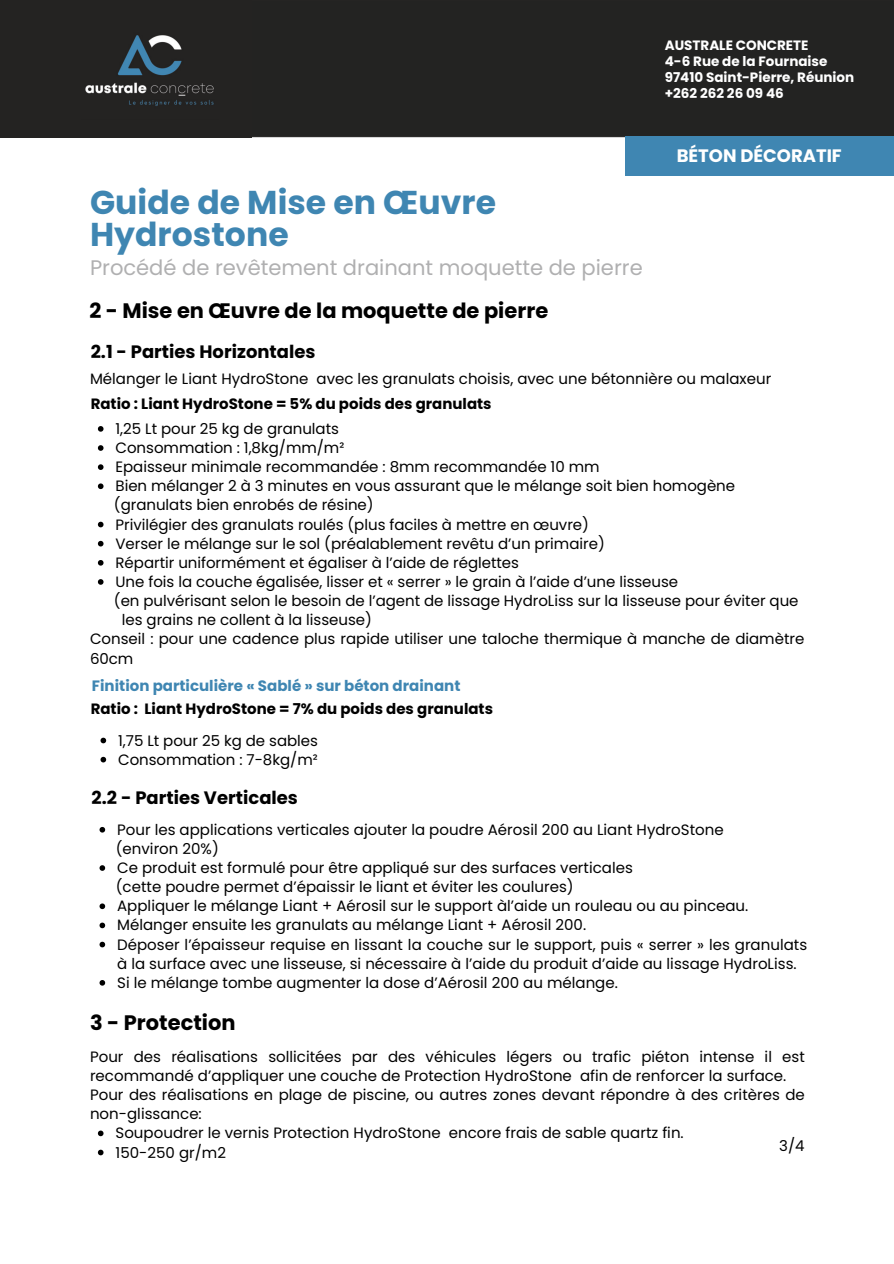
<style>
.page{position:relative;width:894px;height:1264px;background:#fff}
.page>*{position:absolute;margin:0;border:0;box-sizing:border-box;transform-origin:0 0}
.t1{font:700 33px/32.7px "Poppins";color:#3f86b2}
.t2{font:700 21px "Poppins";color:#000}
.t3{font:21px "Poppins";color:#b0b0b1}
.t4{font:700 18px "Poppins";color:#000}
.t5{font:700 18px "Poppins";color:#fff}
.t6{font:15px/19.2px "Poppins";color:#000}
.t7{font:700 15px "Poppins";color:#000}
.t8{font:700 15px "Poppins";color:#3f86b2}
.t9{font:700 13.5px/15.8px "Poppins";color:#fff}
</style>
<div class="page">
<div style="left:0;top:0;width:893px;height:138px;background:#232322"></div>
<div style="left:625px;top:136px;width:268px;height:39px;background:#3f86b2"></div>
<div style="left:0;top:0;width:251px;height:137px;background:#242322"></div>
<img style="left:85px;top:35px;width:129px;height:71px">
<svg style="left:99px;top:827px;width:6px;height:5px"></svg>
<svg style="left:99px;top:865px;width:6px;height:5px"></svg>
<svg style="left:99px;top:903px;width:6px;height:6px"></svg>
<svg style="left:99px;top:922px;width:6px;height:6px"></svg>
<svg style="left:99px;top:941px;width:6px;height:6px"></svg>
<svg style="left:99px;top:980px;width:6px;height:5px"></svg>
<svg style="left:98px;top:426px;width:5px;height:5px"></svg>
<svg style="left:98px;top:445px;width:5px;height:6px"></svg>
<svg style="left:98px;top:464px;width:5px;height:6px"></svg>
<svg style="left:98px;top:483px;width:5px;height:6px"></svg>
<svg style="left:98px;top:521px;width:5px;height:6px"></svg>
<svg style="left:98px;top:541px;width:5px;height:5px"></svg>
<svg style="left:98px;top:560px;width:5px;height:5px"></svg>
<svg style="left:98px;top:579px;width:5px;height:5px"></svg>
<svg style="left:100px;top:737px;width:6px;height:6px"></svg>
<svg style="left:100px;top:756px;width:6px;height:6px"></svg>
<svg style="left:98px;top:1130px;width:5px;height:6px"></svg>
<svg style="left:98px;top:1149px;width:5px;height:6px"></svg>
<p class="t9" style="left:664px;top:38px;width:191px">AUSTRALE CONCRETE<br>4-6 Rue de la Fournaise<br>97410 Saint-Pierre, Réunion +262 262 26 09 46</p>
<h1 class="t1" style="left:90px;top:186px;width:407px">Guide de Mise en Œuvre<br>Hydrostone</h1>
<h2 class="t3" style="left:90px;top:255px;width:554px">Procédé de revêtement drainant moquette de pierre</h2>
<h2 class="t2" style="left:89px;top:299px;width:460px">2 - Mise en Œuvre de la moquette de pierre</h2>
<p class="t5" style="left:676px;top:145px;width:166px">BÉTON DÉCORATIF</p>
<p class="t4" style="left:91px;top:341px;width:226px">2.1 - Parties Horizontales</p>
<p class="t6" style="left:90px;top:369px;width:682px">Mélanger le Liant HydroStone avec les granulats choisis, avec une bétonnière ou malaxeur</p>
<p class="t7" style="left:91px;top:395px;width:402px">Ratio : Liant HydroStone = 5% du poids des granulats</p>
<p class="t6" style="left:115px;top:419px;width:225px">1,25 Lt pour 25 kg de granulats</p>
<p class="t6" style="left:115px;top:438px;width:230px">Consommation : 1,8kg/mm/m²</p>
<p class="t6" style="left:115px;top:457px;width:485px">Epaisseur minimale recommandée : 8mm recommandée 10 mm</p>
<p class="t6" style="left:115px;top:476px;width:621px">Bien mélanger 2 à 3 minutes en vous assurant que le mélange soit bien homogène</p>
<p class="t6" style="left:114px;top:495px;width:261px">(granulats bien enrobés de résine)</p>
<p class="t6" style="left:115px;top:515px;width:475px">Privilégier des granulats roulés (plus faciles à mettre en œuvre)</p>
<p class="t6" style="left:115px;top:534px;width:490px">Verser le mélange sur le sol (préalablement revêtu d’un primaire)</p>
<p class="t6" style="left:115px;top:553px;width:405px">Répartir uniformément et égaliser à l’aide de réglettes</p>
<p class="t6" style="left:115px;top:572px;width:564px">Une fois la couche égalisée, lisser et « serrer » le grain à l’aide d’une lisseuse</p>
<p class="t6" style="left:114px;top:591px;width:686px">(en pulvérisant selon le besoin de l’agent de lissage HydroLiss sur la lisseuse pour éviter que</p>
<p class="t6" style="left:122px;top:610px;width:251px">les grains ne collent à la lisseuse)</p>
<p class="t6" style="left:90px;top:629px;width:715px">Conseil : pour une cadence plus rapide utiliser une taloche thermique à manche de diamètre</p>
<p class="t6" style="left:90px;top:648px;width:45px">60cm</p>
<p class="t8" style="left:92px;top:677px;width:370px">Finition particulière « Sablé » sur béton drainant</p>
<p class="t7" style="left:91px;top:699px;width:404px">Ratio : Liant HydroStone = 7% du poids des granulats</p>
<p class="t6" style="left:118px;top:730px;width:201px">1,75 Lt pour 25 kg de sables<br>Consommation : 7-8kg/m²</p>
<p class="t4" style="left:92px;top:787px;width:208px">2.2 - Parties Verticales</p>
<p class="t6" style="left:116px;top:820px;width:692px">Pour les applications verticales ajouter la poudre Aérosil 200 au Liant HydroStone<br>(environ 20%)<br>Ce produit est formulé pour être appliqué sur des surfaces verticales<br>(cette poudre permet d’épaissir le liant et éviter les coulures)<br>Appliquer le mélange Liant + Aérosil sur le support àl’aide un rouleau ou au pinceau.<br>Mélanger ensuite les granulats au mélange Liant + Aérosil 200.<br>Déposer l’épaisseur requise en lissant la couche sur le support, puis « serrer » les granulats à la surface avec une lisseuse, si nécessaire à l’aide du produit d’aide au lissage HydroLiss.<br>Si le mélange tombe augmenter la dose d’Aérosil 200 au mélange.</p>
<h2 class="t2" style="left:90px;top:1010px;width:147px">3 - Protection</h2>
<p class="t6" style="left:90px;top:1047px;width:716px">Pour des réalisations sollicitées par des véhicules légers ou trafic piéton intense il est</p>
<p class="t6" style="left:90px;top:1066px;width:697px">recommandé d’appliquer une couche de Protection HydroStone afin de renforcer la surface.</p>
<p class="t6" style="left:90px;top:1085px;width:716px">Pour des réalisations en plage de piscine, ou autres zones devant répondre à des critères de</p>
<p class="t6" style="left:90px;top:1104px;width:113px">non-glissance:</p>
<p class="t6" style="left:115px;top:1123px;width:569px">Soupoudrer le vernis Protection HydroStone encore frais de sable quartz fin.</p>
<p class="t6" style="left:115px;top:1142px;width:112px">150-250 gr/m2</p>
<p class="t6" style="left:779px;top:1136px;width:27px">3/4</p>
</div>
